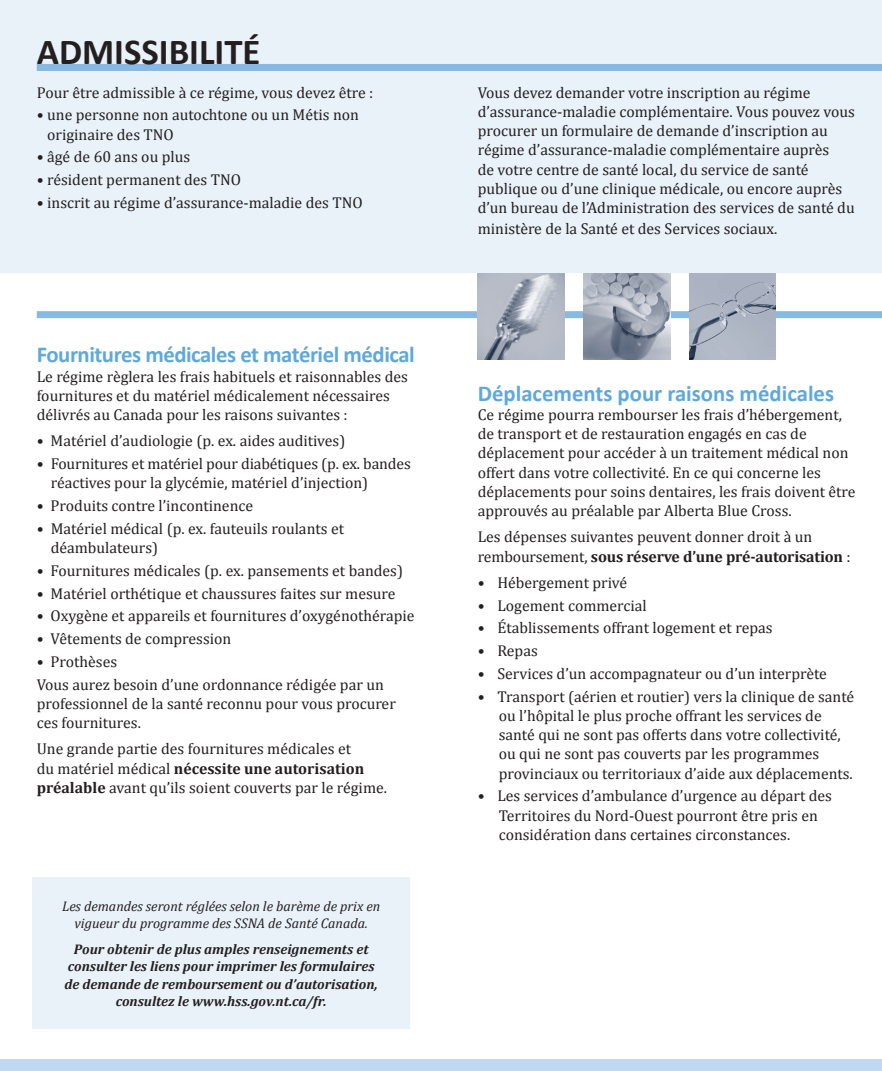
<style>
.page{position:relative;width:882px;height:1071px;background:#fff}
.page>*{position:absolute;margin:0;border:0;box-sizing:border-box;transform-origin:0 0}
.t1{font:700 36.75px "Calibri";color:#231f20}
.t2{font:700 22.75px "Calibri";letter-spacing:-.02em;color:#5ea8dc}
.t3{font:700 22.75px "Calibri";color:#5ea8dc}
.t4{font:15.75px/19.2px "Cambria";color:#231f20}
.t5{font:italic 700 14px/17.5px "Cambria";color:#231f20;text-align:center}
.t6{font:italic 14px/17.5px "Cambria";color:#231f20;text-align:center}
.s1{font-weight:700}
</style>
<div class="page">
<div style="left:0;top:0;width:441px;height:273px;background:#e9f1f9"></div>
<div style="left:37px;top:64px;width:404px;height:7px;background:#88b9e3"></div>
<div style="left:37px;top:311px;width:404px;height:7px;background:#88b9e3"></div>
<div style="left:32px;top:877px;width:378px;height:152px;background:#e9f1f9"></div>
<div style="left:0;top:1060px;width:441px;height:11px;background:#c0d8f0"></div>
<div style="left:441px;top:0;width:441px;height:273px;background:#e9f1f9"></div>
<div style="left:441px;top:64px;width:441px;height:7px;background:#88b9e3"></div>
<div style="left:441px;top:311px;width:441px;height:7px;background:#88b9e3"></div>
<div style="left:441px;top:1060px;width:441px;height:11px;background:#c0d8f0"></div>
<img style="left:478px;top:273px;width:86px;height:87px">
<img style="left:584px;top:273px;width:86px;height:87px">
<img style="left:689px;top:273px;width:87px;height:87px">
<h1 class="t1" style="left:37px;top:29px;width:225px">ADMISSIBILITÉ</h1>
<p class="t4" style="left:37px;top:83px;width:338px">Pour être admissible à ce régime, vous devez être :</p>
<p class="t4" style="left:47px;top:105px;width:313px;text-indent:-10px">• une personne non autochtone ou un Métis non originaire des TNO</p>
<p class="t4" style="left:37px;top:147px;width:155px">• âgé de 60 ans ou plus</p>
<p class="t4" style="left:37px;top:170px;width:206px">• résident permanent des TNO</p>
<p class="t4" style="left:37px;top:193px;width:328px">• inscrit au régime d’assurance-maladie des TNO</p>
<h2 class="t2" style="left:37px;top:341px;width:380px">Fournitures médicales et matériel médical</h2>
<p class="t4" style="left:37px;top:367px;width:373px">Le régime règlera les frais habituels et raisonnables des fournitures et du matériel médicalement nécessaires délivrés au Canada pour les raisons suivantes :</p>
<p class="t4" style="left:37px;top:431px;width:310px">• Matériel d’audiologie (p. ex. aides auditives)</p>
<p class="t4" style="left:51px;top:454px;width:362px;text-indent:-14px">• Fournitures et matériel pour diabétiques (p. ex. bandes réactives pour la glycémie, matériel d’injection)</p>
<p class="t4" style="left:37px;top:496px;width:218px">• Produits contre l’incontinence</p>
<p class="t4" style="left:51px;top:519px;width:295px;text-indent:-14px">• Matériel médical (p. ex. fauteuils roulants et déambulateurs)</p>
<p class="t4" style="left:37px;top:561px;width:368px">• Fournitures médicales (p. ex. pansements et bandes)</p>
<p class="t4" style="left:37px;top:584px;width:360px">• Matériel orthétique et chaussures faites sur mesure</p>
<p class="t4" style="left:37px;top:606px;width:379px">• Oxygène et appareils et fournitures d’oxygénothérapie</p>
<p class="t4" style="left:37px;top:629px;width:196px">• Vêtements de compression</p>
<p class="t4" style="left:37px;top:650px;width:349px;line-height:22.8px">• Prothèses<br>Vous aurez besoin d’une ordonnance rédigée par un</p>
<p class="t4" style="left:37px;top:694px;width:361px">professionnel de la santé reconnu pour vous procurer ces fournitures.</p>
<p class="t4" style="left:37px;top:739px;width:352px">Une grande partie des fournitures médicales et<br>du matériel médical <span class="s1">nécessite une autorisation préalable</span> avant qu’ils soient couverts par le régime.</p>
<p class="t6" style="left:62px;top:897px;width:320px">Les demandes seront réglées selon le barème de prix en vigueur du programme des SSNA de Santé Canada.</p>
<p class="t5" style="left:65px;top:940px;width:315px">Pour obtenir de plus amples renseignements et consulter les liens pour imprimer les formulaires de demande de remboursement ou d’autorisation, consultez le www.hss.gov.nt.ca/fr.</p>
<p class="t4" style="left:478px;top:83px;width:379px">Vous devez demander votre inscription au régime d’assurance-maladie complémentaire. Vous pouvez vous procurer un formulaire de demande d’inscription au régime d’assurance-maladie complémentaire auprès<br>de votre centre de santé local, du service de santé publique ou d’une clinique médicale, ou encore auprès d’un bureau de l’Administration des services de santé du</p>
<p class="t4" style="left:478px;top:219px;width:301px">ministère de la Santé et des Services sociaux.</p>
<h2 class="t3" style="left:478px;top:379px;width:358px">Déplacements pour raisons médicales</h2>
<p class="t4" style="left:478px;top:405px;width:379px">Ce régime pourra rembourser les frais d’hébergement, de transport et de restauration engagés en cas de déplacement pour accéder à un traitement médical non offert dans votre collectivité. En ce qui concerne les déplacements pour soins dentaires, les frais doivent être approuvés au préalable par Alberta Blue Cross.</p>
<p class="t4" style="left:478px;top:527px;width:374px">Les dépenses suivantes peuvent donner droit à un remboursement, <span class="s1">sous réserve d’une pré-autorisation</span> :</p>
<p class="t4" style="left:478px;top:573px;width:151px">• Hébergement privé</p>
<p class="t4" style="left:478px;top:596px;width:171px">• Logement commercial</p>
<p class="t4" style="left:478px;top:618px;width:296px">• Établissements offrant logement et repas</p>
<p class="t4" style="left:478px;top:641px;width:62px">• Repas</p>
<p class="t4" style="left:478px;top:664px;width:351px">• Services d’un accompagnateur ou d’un interprète</p>
<p class="t4" style="left:499px;top:687px;width:357px;text-indent:-21px">• Transport (aérien et routier) vers la clinique de santé ou l’hôpital le plus proche offrant les services de santé qui ne sont pas offerts dans votre collectivité, ou qui ne sont pas couverts par les programmes provinciaux ou territoriaux d’aide aux déplacements.</p>
<p class="t4" style="left:499px;top:786px;width:335px;text-indent:-21px">• Les services d’ambulance d’urgence au départ des<br>Territoires du Nord-Ouest pourront être pris en considération dans certaines circonstances.</p>
</div>
